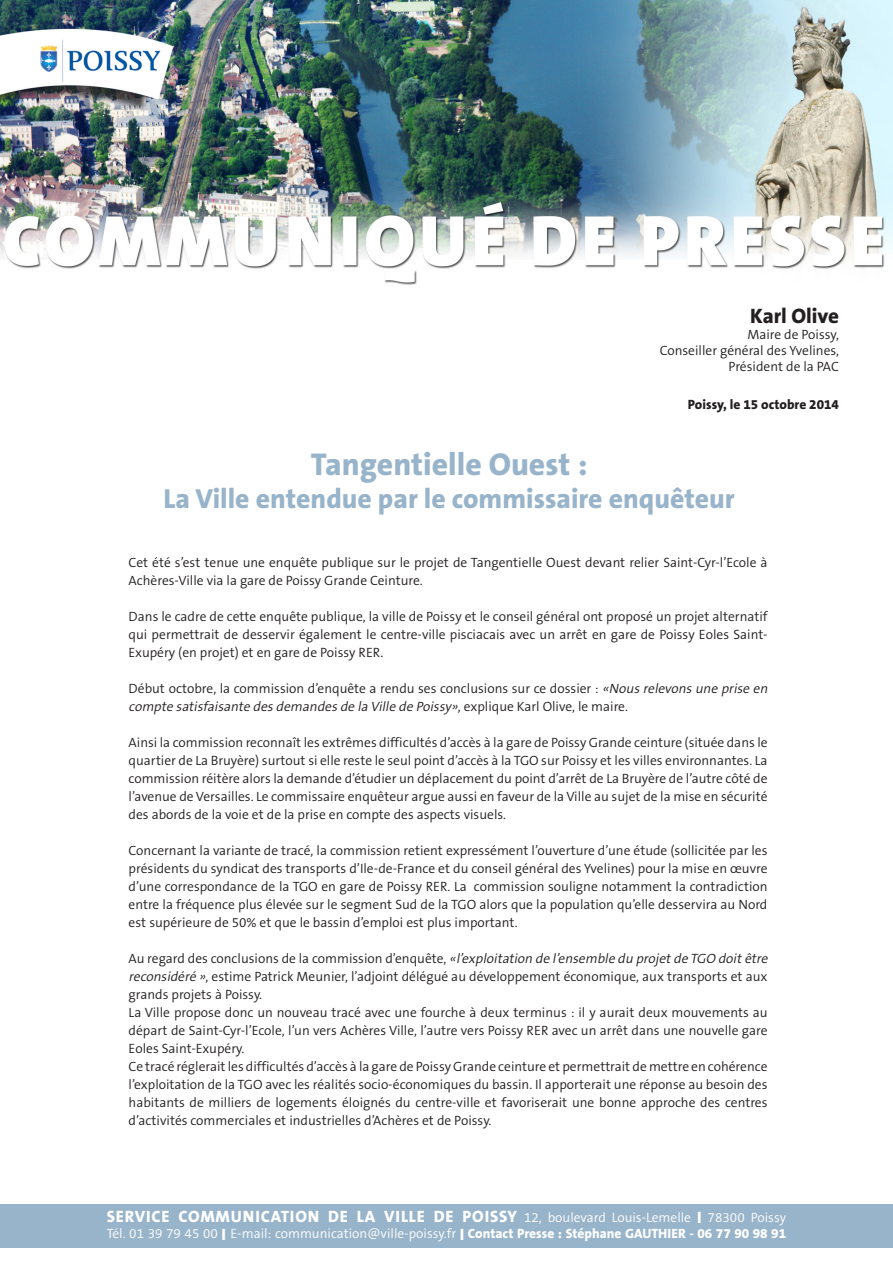
<style>
.page{position:relative;width:893px;height:1263px;background:#fff}
.page>*{position:absolute;margin:0;border:0;box-sizing:border-box;transform-origin:0 0}
.t1{font:800 31.65px "The Sans B8";color:#98b4ca}
.t2{font:800 27.75px "The Sans B8";color:#98b4ca}
.t3{font:800 21px "The Sans B8";color:#231f20}
.t4{font:800 16.5px "The Sans B8";letter-spacing:.05em;color:#fff}
.t5{font:300 13.5px/18px "The Sans B4";color:#231f20;text-align:justify}
.t6{font:300 13.5px "The Sans B4";color:#fff}
.t7{font:800 13.5px "The Sans B8";color:#231f20}
.s1{font-style:italic}
.s2{font-family:"The Sans B4";font-weight:300;font-size:13.5px}
.s3{font-family:"The Sans B8";font-weight:800;font-size:16.5px}
.s4{font-family:"The Sans B8";font-weight:800}
</style>
<div class="page">
<div style="left:0;top:1204px;width:893px;height:44px;background:#98b4ca"></div>
<img style="left:0;top:0;width:893px;height:285px">
<p class="t3" style="left:750px;top:304px;width:90px">Karl Olive</p>
<p class="t5" style="left:747px;top:326px;width:93px">Maire de Poissy,</p>
<p class="t5" style="left:660px;top:342px;width:181px">Conseiller général des Yvelines,</p>
<p class="t5" style="left:728px;top:358px;width:112px">Président de la PAC</p>
<p class="t7" style="left:688px;top:397px;width:153px">Poissy, le 15 octobre 2014</p>
<p class="t1" style="left:311px;top:447px;width:278px">Tangentielle Ouest :</p>
<p class="t2" style="left:163px;top:484px;width:573px">La Ville entendue par le commissaire enquêteur</p>
<p class="t5" style="left:129px;top:554px;width:640px">Cet été s’est tenue une enquête publique sur le projet de Tangentielle Ouest devant relier Saint-Cyr-l’Ecole à<br>Achères-Ville via la gare de Poissy Grande Ceinture.</p>
<p class="t5" style="left:129px;top:608px;width:640px">Dans le cadre de cette enquête publique, la ville de Poissy et le conseil général ont proposé un projet alternatif qui permettrait de desservir également le centre-ville pisciacais avec un arrêt en gare de Poissy Eoles Saint-Exupéry (en projet) et en gare de Poissy RER.</p>
<p class="t5" style="left:129px;top:680px;width:643px">Début octobre, la commission d’enquête a rendu ses conclusions sur ce dossier : <span class="s1">«Nous relevons une prise en compte satisfaisante des demandes de la Ville de Poissy»</span>, ex p l i q u e Ka r l O l i ve , l e m a i re .</p>
<p class="t5" style="left:129px;top:734px;width:640px">Ainsi la commission reconnaît les extrêmes difficultés d’accès à la gare de Poissy Grande ceinture (située dans le quartier de La Bruyère) surtout si elle reste le seul point d’accès à la TGO sur Poissy et les villes environnantes. La commission réitère alors la demande d’étudier un déplacement du point d’arrêt de La Bruyère de l’autre côté de l’avenue de Versailles. Le commissaire enquêteur argue aussi en faveur de la Ville au sujet de la mise en sécurité des abords de la voie et de la prise en compte des aspects visuels.</p>
<p class="t5" style="left:129px;top:842px;width:640px">Concernant la variante de tracé, la commission retient expressément l’ouverture d’une étude (sollicitée par les présidents du syndicat des transports d’Ile-de-France et du conseil général des Yvelines) pour la mise en œuvre d’une correspondance de la TGO en gare de Poissy RER. La commission souligne notamment la contradiction entre la fréquence plus élevée sur le segment Sud de la TGO alors que la population qu’elle desservira au Nord est supérieure de 50% et que le bassin d’emploi est plus important.</p>
<p class="t5" style="left:129px;top:950px;width:643px;text-align:left">Au regard des conclusions de la commission d’enquête, <span class="s1">«l’exploitation de l’ensemble du projet de TGO doit être reconsidéré »</span>, estime Patrick Meunier, l’adjoint délégué au développement économique, aux transports et aux grands projets à Poissy.</p>
<p class="t5" style="left:129px;top:1004px;width:640px">La Ville propose donc un nouveau tracé avec une fourche à deux terminus : il y aurait deux mouvements au départ de Saint-Cyr-l’Ecole, l’un vers Achères Ville, l’autre vers Poissy RER avec un arrêt dans une nouvelle gare Eoles Saint-Exupéry.</p>
<p class="t5" style="left:129px;top:1058px;width:640px">Ce tracé réglerait les difficultés d’accès à la gare de Poissy Grande ceinture et permettrait de mettre en cohérence l’exploitation de la TGO avec les réalités socio-économiques du bassin. Il apporterait une réponse au besoin des habitants de milliers de logements éloignés du centre-ville et favoriserait une bonne approche des centres d’activités commerciales et industrielles d’Achères et de Poissy.</p>
<p class="t4" style="left:107px;top:1207px;width:681px">SERVICE COMMUNICATION DE LA VILLE DE POISSY <span class="s2">12, boulevard Louis-Lemelle</span> I <span class="s2">78300 Poissy</span></p>
<p class="t6" style="left:107px;top:1227px;width:681px">Tél. 01 39 79 45 00 <span class="s3">I</span> E-mail: communication@ville-poissy.fr <span class="s3">I</span> <span class="s4">Contact Presse : Stéphane GAUTHIER - 06 77 90 98 91</span></p>
</div>
